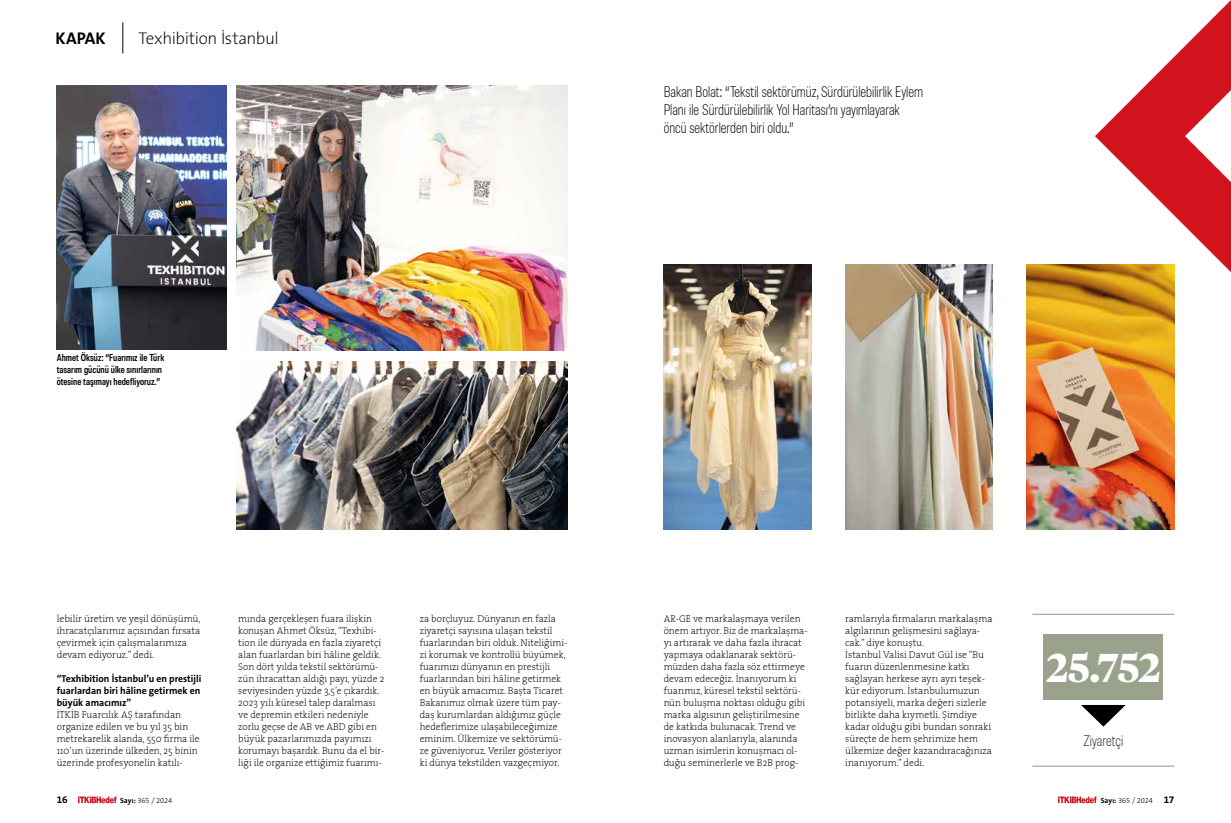
<style>
.page{position:relative;width:1231px;height:823px;background:#fff}
.page>*{position:absolute;margin:0;border:0;box-sizing:border-box;transform-origin:0 0}
.t1{font:700 40px "Tiempos Headline";color:#fff}
.t2{font:200 17px "The Sans B W2";letter-spacing:-.02em;color:#000}
.t3{font:700 17px "The Sans B W7";letter-spacing:-.005em;color:#000}
.t4{font:300 semi-condensed 15px/18px "Molde";color:#000;scale:.89 1}
.t5{font:300 semi-condensed 15px "Molde";color:#282827;scale:.89 1}
.t6{font:10px/12px "The Serif";color:#000}
.t7{font:600 semi-condensed 10px/12px "Molde";color:#000;scale:.89 1}
.t8{font:700 10px/12px "The Sans B W7";color:#000;text-align:justify}
.t9{font:300 7.5px "The Sans B W3";letter-spacing:-.015em;color:#000}
.s1{font-family:"The Sans B W7";font-weight:700}
.s2{font-family:"The Sans B W7";font-weight:700;font-size:10px}
</style>
<div class="page">
<svg style="left:78px;top:796px;width:38px;height:6px"></svg>
<svg style="left:1058px;top:796px;width:38px;height:6px"></svg>
<hr style="left:123px;top:22px;width:1px;height:31px;background:#000">
<img style="left:236px;top:362px;width:331px;height:167px">
<img style="left:236px;top:85px;width:331px;height:265px">
<img style="left:663px;top:264px;width:148px;height:265px">
<img style="left:845px;top:264px;width:147px;height:265px">
<img style="left:1026px;top:264px;width:148px;height:265px">
<img style="left:57px;top:85px;width:169px;height:264px">
<svg style="left:1094px;top:1px;width:136px;height:271px"></svg>
<div style="left:1043px;top:633px;width:120px;height:65px;background:#9aa28b"></div>
<hr style="left:1032px;top:765px;width:142px;height:1px;background:#929292">
<hr style="left:1032px;top:613px;width:142px;height:1px;background:#929292">
<svg style="left:1081px;top:705px;width:44px;height:21px"></svg>
<h2 class="t3" style="left:56px;top:27px;width:52px">KAPAK</h2>
<h2 class="t2" style="left:138px;top:27px;width:142px">Texhibition İstanbul</h2>
<p class="t7" style="left:57px;top:351px;width:122px">Ahmet Öksüz: “Fuarımız ile Türk tasarım gücünü ülke sınırlarının ötesine taşımayı hedefliyoruz.”</p>
<p class="t6" style="left:57px;top:611px;width:145px">lebilir üretim ve yeşil dönüşümü, ihracatçılarımız açısından fırsata çevirmek için çalışmalarımıza devam ediyoruz.” dedi.</p>
<p class="t8" style="left:57px;top:672px;width:146px">“Texhibition İstanbul’u en prestijli fuarlardan biri hâline getirmek en büyük amacımız”</p>
<p class="t6" style="left:57px;top:707px;width:144px">İTKİB Fuarcılık AŞ tarafından organize edilen ve bu yıl 35 bin metrekarelik alanda, 550 firma ile<br>110’un üzerinde ülkeden, 25 binin üzerinde profesyonelin katılı-</p>
<p class="t6" style="left:238px;top:611px;width:148px">mında gerçekleşen fuara ilişkin konuşan Ahmet Öksüz, “Texhibi&shy;tion ile dünyada en fazla ziyaretçi alan fuarlardan biri hâline geldik.<br>Son dört yılda tekstil sektörümü&shy;zün ihracattan aldığı payı, yüzde 2 seviyesinden yüzde 3,5’e çıkardık.<br>2023 yılı küresel talep daralması ve depremin etkileri nedeniyle zorlu geçse de AB ve ABD gibi en büyük pazarlarımızda payımızı korumayı başardık. Bunu da el bir&shy;liği ile organize ettiğimiz fuarımı-</p>
<p class="t6" style="left:420px;top:611px;width:149px">za borçluyuz. Dünyanın en fazla ziyaretçi sayısına ulaşan tekstil fuarlarından biri olduk. Niteliğimi&shy;zi korumak ve kontrollü büyümek, fuarımızı dünyanın en prestijli fuarlarından biri hâline getirmek en büyük amacımız. Başta Ticaret Bakanımız olmak üzere tüm pay&shy;daş kurumlardan aldığımız güçle hedeflerimize ulaşabileceğimize eminim. Ülkemize ve sektörümü&shy;ze güveniyoruz. Veriler gösteriyor ki dünya tekstilden vazgeçmiyor.</p>
<h3 class="t4" style="left:663px;top:82px;width:293px">Bakan Bolat: “Tekstil sektörümüz, Sürdürülebilirlik Eylem<br>Planı ile Sürdürülebilirlik Yol Haritası’nı yayımlayarak öncü sektörlerden biri oldu.”</h3>
<p class="t6" style="left:663px;top:611px;width:145px">AR-GE ve markalaşmaya verilen önem artıyor. Biz de markalaşma&shy;yı artırarak ve daha fazla ihracat yapmaya odaklanarak sektörü&shy;müzden daha fazla söz ettirmeye devam edeceğiz. İnanıyorum ki fuarımız, küresel tekstil sektörü&shy;nün buluşma noktası olduğu gibi marka algısının geliştirilmesine de katkıda bulunacak. Trend ve inovasyon alanlarıyla, alanında uzman isimlerin konuşmacı ol&shy;duğu seminerlerle ve B2B prog-</p>
<p class="t6" style="left:845px;top:611px;width:149px">ramlarıyla firmaların markalaşma algılarının gelişmesini sağlaya&shy;cak.” diye konuştu.<br>İstanbul Valisi Davut Gül ise “Bu fuarın düzenlenmesine katkı sağlayan herkese ayrı ayrı teşek&shy;kür ediyorum. İstanbulumuzun potansiyeli, marka değeri sizlerle birlikte daha kıymetli. Şimdiye kadar olduğu gibi bundan sonraki süreçte de hem şehrimize hem ülkemize değer kazandıracağınıza inanıyorum.” dedi.</p>
<h1 class="t1" style="left:1045px;top:640px;width:116px">25.752</h1>
<h3 class="t5" style="left:1083px;top:731px;width:46px">Ziyaretçi</h3>
<p class="t8" style="left:57px;top:793px;width:12px">16</p>
<p class="t9" style="left:120px;top:795px;width:54px"><span class="s1">Sayı:</span> 365 / 2024</p>
<p class="t9" style="left:1100px;top:795px;width:75px"><span class="s1">Sayı:</span> 365 / 2024 <span class="s2">17</span></p>
</div>
